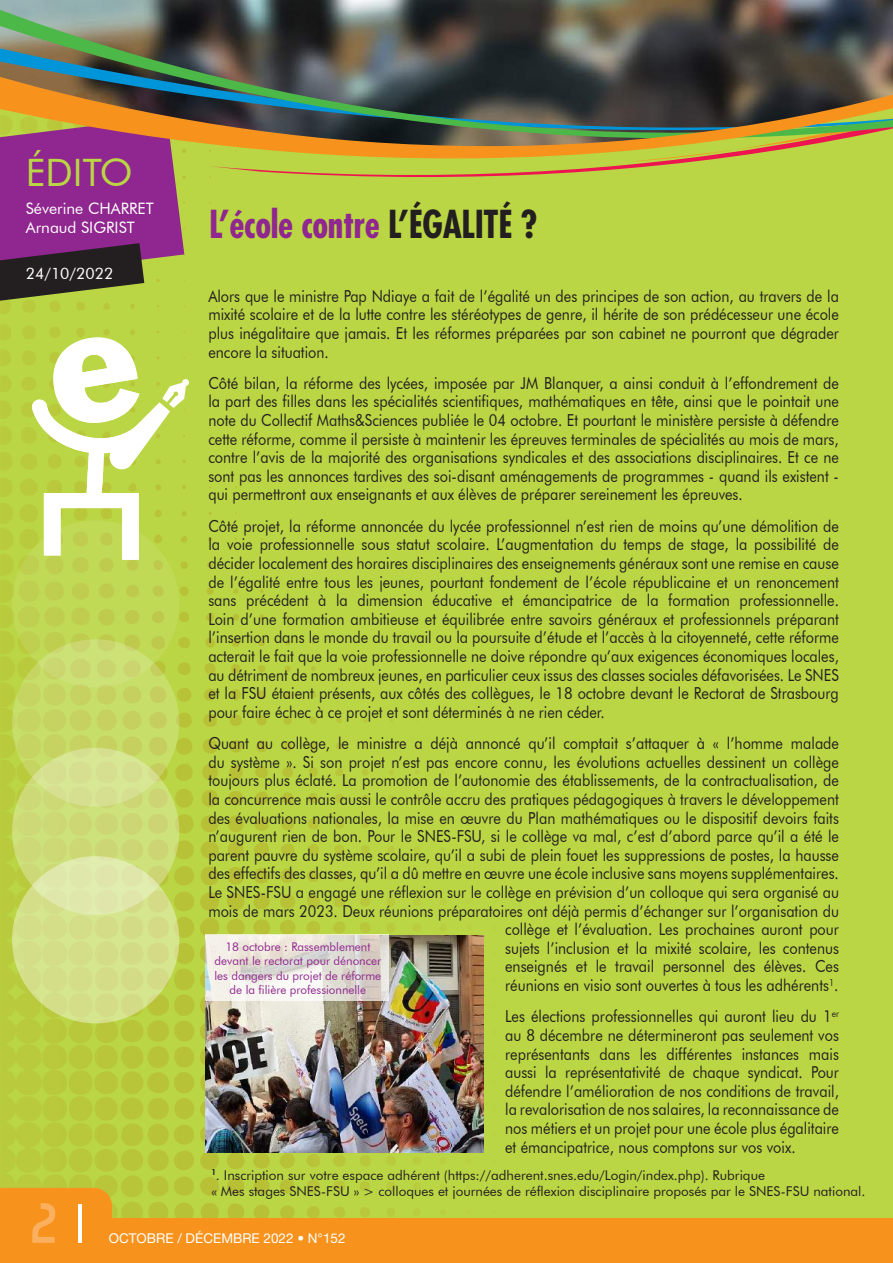
<style>
.page{position:relative;width:893px;height:1263px;background:#fff}
.page>*{position:absolute;margin:0;border:0;box-sizing:border-box;transform-origin:0 0}
.t1{font:700 67.5px "Jocelyn";color:#fab05f}
.t2{font:37.8px "Futura BT";color:#bad644}
.t3{font:700 condensed 37.5px "Futura";letter-spacing:-.01em;color:#90268f}
.t4{font:16.5px/18.6px "Futura BT";color:#231f20;text-align:justify;scale:.88 1}
.t5{font:15.75px/18.9px "Futura BT";color:#fff}
.t6{font:13.5px/16.2px "Futura BT";color:#231f20}
.t7{font:13.5px "Helvetica Neue LT Std";color:#fff}
.t8{font:12px/14.4px "Futura BT";color:#90268f;text-align:center}
.s1{color:#231f20}
.s2{font-family:"Helvetica LT";font-weight:300;font-stretch:condensed;font-size:51.3px;color:#fff}
</style>
<div class="page">
<div style="left:116px;top:207px;width:777px;height:1012px;background:#bad644"></div>
<svg style="left:0;top:301px;width:116px;height:918px;background:#b9cd3e"></svg>
<div style="left:184px;top:186px;width:709px;height:21px;background:#bad644"></div>
<svg style="left:0;top:186px;width:184px;height:115px;background:#794064"></svg>
<div style="left:12px;top:856px;width:167px;height:167px;background:#d4de89;border-radius:50%"></div>
<svg style="left:12px;top:748px;width:167px;height:167px;background:#d3df87"></svg>
<svg style="left:12px;top:639px;width:167px;height:167px;background:#cada70"></svg>
<svg style="left:12px;top:520px;width:167px;height:167px;background:#c2d659"></svg>
<svg style="left:31px;top:334px;width:158px;height:226px"></svg>
<div style="left:0;top:1188px;width:112px;height:31px;background:#f7931d"></div>
<div style="left:0;top:1219px;width:893px;height:44px;background:#f7931d"></div>
<img style="left:205px;top:935px;width:279px;height:217px">
<img style="left:0;top:0;width:893px;height:186px">
<svg style="left:205px;top:934px;width:184px;height:67px"></svg>
<h2 class="t2" style="left:26px;top:149px;width:108px">ÉDITO</h2>
<p class="t5" style="left:26px;top:199px;width:129px">Séverine CHARRET<br>Arnaud SIGRIST</p>
<p class="t5" style="left:26px;top:264px;width:89px">24/10/2022</p>
<h3 class="t3" style="left:209px;top:201px;width:330px">L’école contre <span class="s1">L’ÉGALITÉ ?</span></h3>
<p class="t4" style="left:208px;top:286px;width:718px">Alors que le ministre Pap Ndiaye a fait de l’égalité un des principes de son action, au travers de la mixité scolaire et de la lutte contre les stéréotypes de genre, il hérite de son prédécesseur une école plus inégalitaire que jamais. Et les réformes préparées par son cabinet ne pourront que dégrader encore la situation.</p>
<p class="t4" style="left:208px;top:374px;width:718px">Côté bilan, la réforme des lycées, imposée par JM Blanquer, a ainsi conduit à l’effondrement de la part des filles dans les spécialités scientifiques, mathématiques en tête, ainsi que le pointait une note du Collectif Maths&amp;Sciences publiée le 04 octobre. Et pourtant le ministère persiste à défendre cette réforme, comme il persiste à maintenir les épreuves terminales de spécialités au mois de mars, contre l’avis de la majorité des organisations syndicales et des associations disciplinaires. Et ce ne sont pas les annonces tardives des soi-disant aménagements de programmes - quand ils existent - qui permettront aux enseignants et aux élèves de préparer sereinement les épreuves.</p>
<p class="t4" style="left:208px;top:516px;width:718px">Côté projet, la réforme annoncée du lycée professionnel n’est rien de moins qu’une démolition de la voie professionnelle sous statut scolaire. L’augmentation du temps de stage, la possibilité de décider localement des horaires disciplinaires des enseignements généraux sont une remise en cause de l’égalité entre tous les jeunes, pourtant fondement de l’école républicaine et un renoncement sans précédent à la dimension éducative et émancipatrice de la formation professionnelle.<br>Loin d’une formation ambitieuse et équilibrée entre savoirs généraux et professionnels préparant l’insertion dans le monde du travail ou la poursuite d’étude et l’accès à la citoyenneté, cette réforme acterait le fait que la voie professionnelle ne doive répondre qu’aux exigences économiques locales, au détriment de nombreux jeunes, en particulier ceux issus des classes sociales défavorisées. Le SNES et la FSU étaient présents, aux côtés des collègues, le 18 octobre devant le Rectorat de Strasbourg pour faire échec à ce projet et sont déterminés à ne rien céder.</p>
<p class="t4" style="left:208px;top:734px;width:718px;text-align:right">Quant au collège, le ministre a déjà annoncé qu’il comptait s’attaquer à « l’homme malade du système ». Si son projet n’est pas encore connu, les évolutions actuelles dessinent un collège toujours plus éclaté. La promotion de l’autonomie des établissements, de la contractualisation, de la concurrence mais aussi le contrôle accru des pratiques pédagogiques à travers le développement des évaluations nationales, la mise en œuvre du Plan mathématiques ou le dispositif devoirs faits n’augurent rien de bon. Pour le SNES-FSU, si le collège va mal, c’est d’abord parce qu’il a été le parent pauvre du système scolaire, qu’il a subi de plein fouet les suppressions de postes, la hausse des effectifs des classes, qu’il a dû mettre en œuvre une école inclusive sans moyens supplémentaires.<br>Le SNES-FSU a engagé une réflexion sur le collège en prévision d’un colloque qui sera organisé au mois de mars 2023. Deux réunions préparatoires ont déjà permis d’échanger sur l’organisation du collège et l’évaluation. Les prochaines auront pour<br>sujets l’inclusion et la mixité scolaire, les contenus<br>enseignés et le travail personnel des élèves. Ces<br>réunions en visio sont ouvertes à tous les adhérents<sup>1</sup>.</p>
<p class="t4" style="left:505px;top:1007px;width:381px">Les élections professionnelles qui auront lieu du 1<sup>er </sup>au 8 décembre ne détermineront pas seulement vos représentants dans les différentes instances mais aussi la représentativité de chaque syndicat. Pour défendre l’amélioration de nos conditions de travail, la revalorisation de nos salaires, la reconnaissance de nos métiers et un projet pour une école plus égalitaire et émancipatrice, nous comptons sur vos voix.</p>
<p class="t6" style="left:211px;top:1167px;width:656px"><sup>1</sup>. Inscription sur votre espace adhérent (https://adherent.snes.edu/Login/index.php). Rubrique<br>« Mes stages SNES-FSU » &gt; colloques et journées de réflexion disciplinaire proposés par le SNES-FSU national.</p>
<p class="t8" style="left:214px;top:939px;width:168px">18 octobre : Rassemblement devant le rectorat pour dénoncer les dangers du projet de réforme de la filière professionnelle</p>
<h1 class="t1" style="left:30px;top:1187px;width:58px">2 <span class="s2">I</span></h1>
<p class="t7" style="left:109px;top:1230px;width:238px">OCTOBRE / DÉCEMBRE 2022 • N°152</p>
</div>
